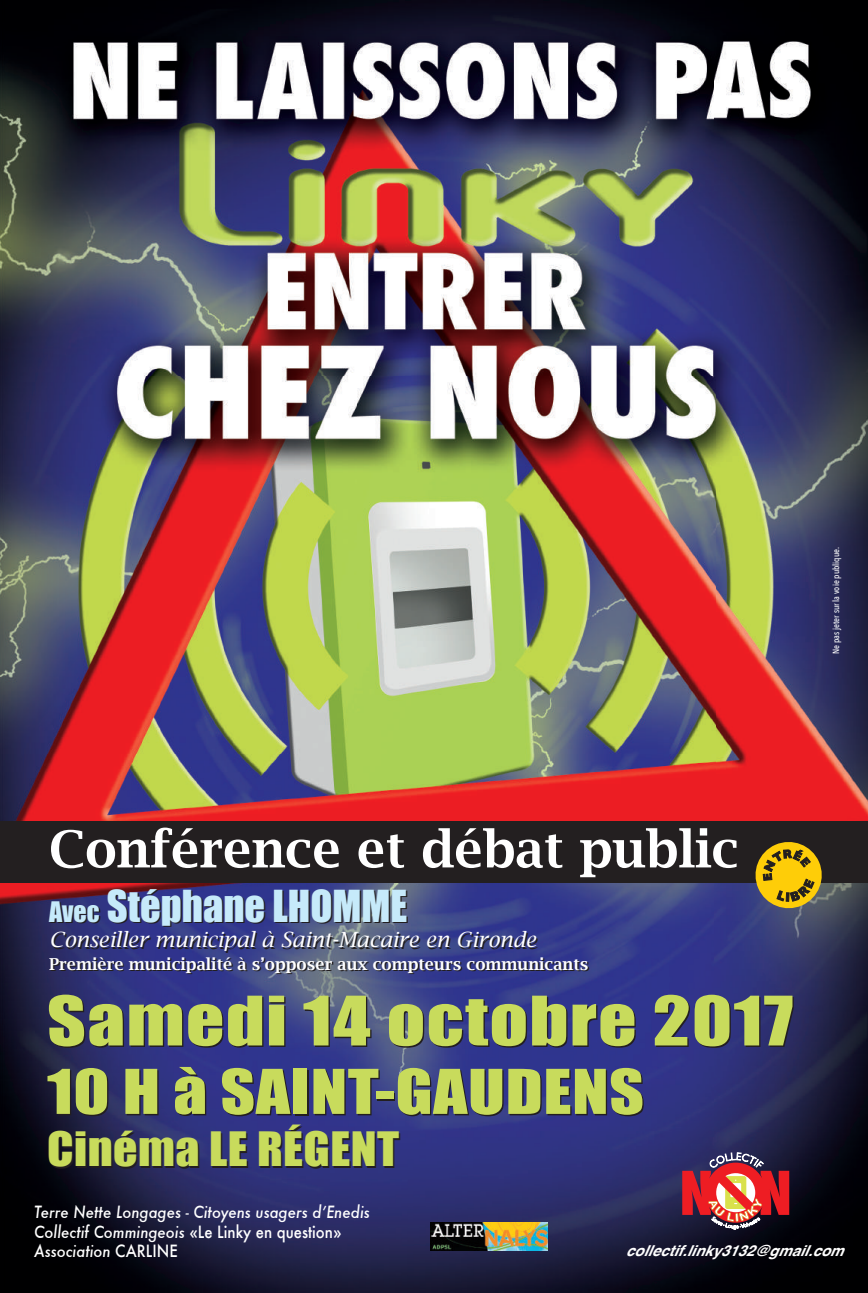
<style>
.page{position:relative;width:868px;height:1293px;background:#fff}
.page>*{position:absolute;margin:0;border:0;box-sizing:border-box;transform-origin:0 0}
.t1{font:63px "Impact";letter-spacing:.02em;color:#c8db5c;scale:1.19 1}
.t2{font:57px "Impact";letter-spacing:.01em;color:#c8db5c;scale:1.18 1}
.t3{font:600 50.85px "Lucida Bright";color:#fff}
.t4{font:43.5px "Impact";letter-spacing:.01em;color:#c8db5c;scale:1.1 1}
.t5{font:40.5px "Impact";color:#c6eafa}
.t6{font:italic 21px "Lucida Bright";color:#fff}
.t7{font:italic 500 16.5px/19.8px "Futura";color:#fff;scale:.9 1}
.t8{font:600 16.5px "Lucida Bright";color:#fff}
.t9{font:italic 700 15px "Helvetica";color:#fff}
.t10{font:500 9px "Avenir Next Condensed";color:#fff}
.s1{font-size:25.95px}
.s2{font-style:normal}
</style>
<div class="page">
<img style="left:0;top:0;width:867px;height:1293px">
<div style="left:0;top:821px;width:867px;height:62px;background:#231f20"></div>
<svg style="left:752px;top:842px;width:73px;height:69px"></svg>
<img style="left:430px;top:1222px;width:117px;height:28px">
<svg style="left:682px;top:1152px;width:107px;height:79px;background:#9c4249"></svg>
<p class="t10" style="left:830px;top:654px;width:108px;rotate:-90deg">Ne pas jeter sur la voie publique.</p>
<h3 class="t3" style="left:49px;top:820px;width:691px">Conférence et débat public</h3>
<h3 class="t5" style="left:49px;top:874px;width:360px"><span class="s1">Avec</span> Stéphane LHOMME</h3>
<p class="t6" style="left:49px;top:927px;width:489px">Conseiller municipal à Saint-Macaire en Gironde</p>
<p class="t8" style="left:49px;top:954px;width:541px">Première municipalité à s’opposer aux compteurs communicants</p>
<h1 class="t1" style="left:47px;top:972px;width:628px">Samedi 14 octobre 2017</h1>
<h2 class="t2" style="left:47px;top:1047px;width:507px">10 H à SAINT-GAUDENS</h2>
<h3 class="t4" style="left:47px;top:1115px;width:321px">Cinéma LE RÉGENT</h3>
<p class="t7" style="left:34px;top:1201px;width:374px">Terre Nette Longages - Citoyens usagers dʼEnedis<br>Collectif Commingeois <span class="s2">«Le Linky en question»<br></span>Association <span class="s2">CARLINE</span></p>
<p class="t9" style="left:625px;top:1238px;width:224px">collectif.linky3132@gmail.com</p>
</div>
